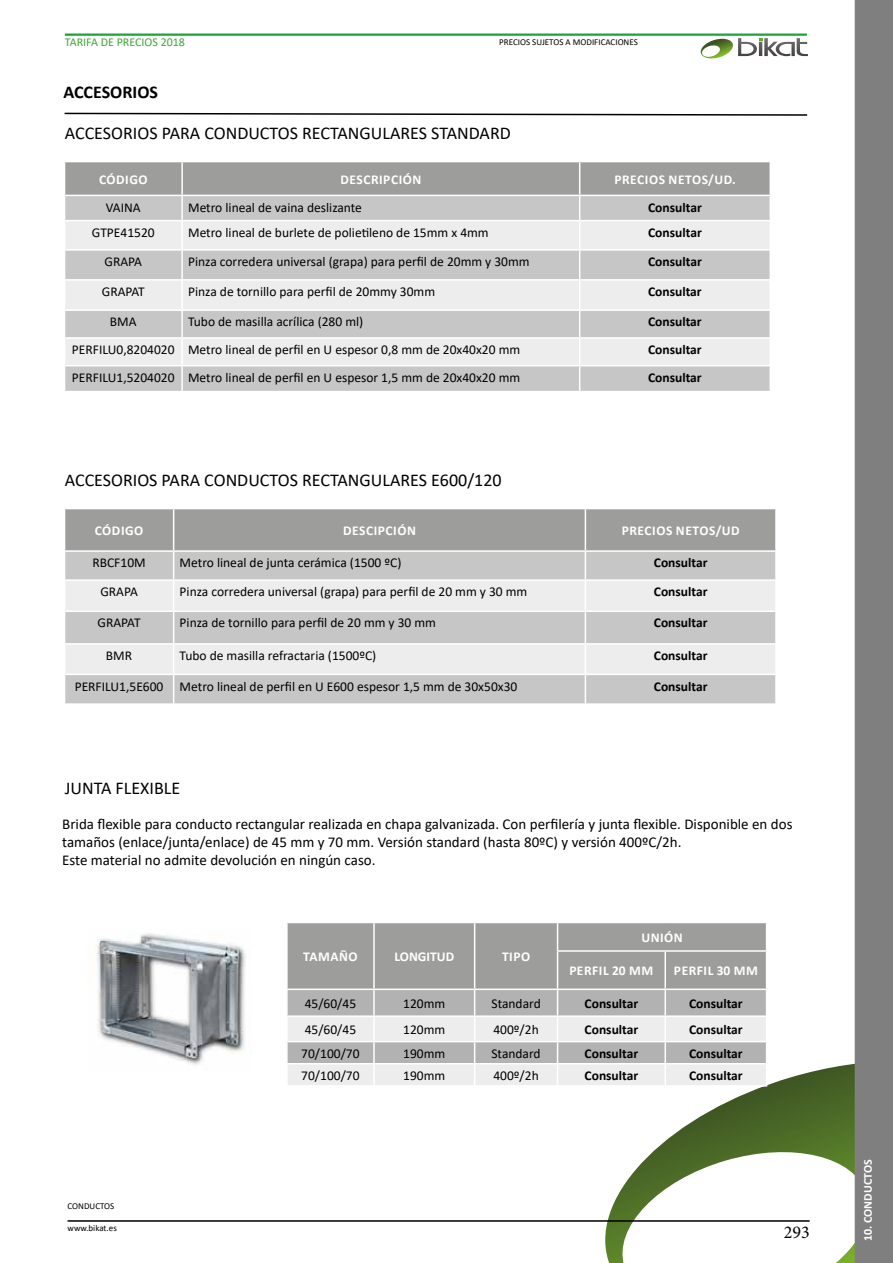
<style>
.page{position:relative;width:893px;height:1263px;background:#fff}
.page>*{position:absolute;margin:0;border:0;box-sizing:border-box;transform-origin:0 0}
.t1{font:18px "Calibri";color:#000}
.t2{font:700 18px "Calibri";color:#000}
.t3{font:18px "Minion Pro";color:#000}
.t4{font:15px/18px "Calibri";color:#000}
.t5{font:13.5px "Calibri";color:#000}
.t6{font:700 13.5px "Calibri";color:#000}
.t7{font:700 13.5px "Calibri";letter-spacing:.04em;color:#fff}
.t8{font:700 13.5px "Calibri";color:#fff}
.t9{font:12px "Calibri";color:#3fa535}
.t10{font:700 12px "Calibri";color:#fff}
.t11{font:9px "Calibri";color:#000}
</style>
<div class="page">
<svg style="left:605px;top:1061px;width:250px;height:202px"></svg>
<hr style="left:65px;top:34px;width:742px;height:2px;background:#1da238">
<svg style="left:700px;top:38px;width:108px;height:21px"></svg>
<hr style="left:68px;top:1220px;width:742px;height:2px;background:#000">
<div style="left:855px;top:0;width:38px;height:1263px;background:#7f7f7f"></div>
<svg style="left:64px;top:162px;width:706px;height:229px;background:#d1d1d1"></svg>
<hr style="left:769px;top:366px;width:2px;height:25px;background:#fff">
<div style="left:65px;top:675px;width:710px;height:28px;background:#c6c6c6"></div>
<svg style="left:65px;top:612px;width:710px;height:62px;background:#d9d9d9"></svg>
<svg style="left:64px;top:509px;width:712px;height:101px;background:#c2c2c2"></svg>
<hr style="left:775px;top:581px;width:2px;height:29px;background:#fff">
<hr style="left:173px;top:612px;width:1px;height:31px;background:#fff">
<hr style="left:585px;top:612px;width:1px;height:31px;background:#fff">
<hr style="left:64px;top:643px;width:110px;height:2px;background:#fff">
<hr style="left:174px;top:643px;width:411px;height:2px;background:#fff">
<hr style="left:585px;top:643px;width:192px;height:2px;background:#fff">
<svg style="left:173px;top:645px;width:1px;height:58px"></svg>
<svg style="left:585px;top:645px;width:1px;height:58px"></svg>
<svg style="left:287px;top:922px;width:480px;height:163px;background:#bebebe"></svg>
<hr style="left:558px;top:1085px;width:107px;height:1px;background:#fff">
<hr style="left:665px;top:1085px;width:102px;height:1px;background:#fff">
<img style="left:96px;top:933px;width:150px;height:132px">
<svg style="left:64px;top:112px;width:744px;height:4px"></svg>
<p class="t9" style="left:65px;top:34px;width:122px">TARIFA DE PRECIOS 2018</p>
<p class="t11" style="left:499px;top:36px;width:140px">PRECIOS SUJETOS A MODIFICACIONES</p>
<h1 class="t2" style="left:63px;top:80px;width:96px">ACCESORIOS</h1>
<h1 class="t1" style="left:65px;top:120px;width:447px">ACCESORIOS PARA CONDUCTOS RECTANGULARES STANDARD</h1>
<p class="t7" style="left:99px;top:170px;width:50px">CÓDIGO</p>
<p class="t7" style="left:340px;top:170px;width:82px">DESCRIPCIÓN</p>
<p class="t7" style="left:614px;top:170px;width:123px">PRECIOS NETOS/UD.</p>
<p class="t5" style="left:106px;top:198px;width:36px">VAINA</p>
<p class="t5" style="left:188px;top:198px;width:175px">Metro lineal de vaina deslizante</p>
<p class="t6" style="left:648px;top:197px;width:55px">Consultar</p>
<p class="t5" style="left:92px;top:223px;width:64px">GTPE41520</p>
<p class="t5" style="left:188px;top:223px;width:302px">Metro lineal de burlete de polietileno de 15mm x 4mm</p>
<p class="t6" style="left:648px;top:223px;width:55px">Consultar</p>
<p class="t5" style="left:105px;top:252px;width:39px">GRAPA</p>
<p class="t5" style="left:188px;top:252px;width:343px">Pinza corredera universal (grapa) para perfil de 20mm y 30mm</p>
<p class="t6" style="left:648px;top:252px;width:55px">Consultar</p>
<p class="t5" style="left:102px;top:282px;width:44px">GRAPAT</p>
<p class="t5" style="left:188px;top:282px;width:249px">Pinza de tornillo para perfil de 20mmy 30mm</p>
<p class="t6" style="left:648px;top:282px;width:55px">Consultar</p>
<p class="t5" style="left:110px;top:312px;width:28px">BMA</p>
<p class="t5" style="left:188px;top:312px;width:177px">Tubo de masilla acrílica (280 ml)</p>
<p class="t6" style="left:648px;top:312px;width:55px">Consultar</p>
<p class="t5" style="left:72px;top:340px;width:450px">PERFILU0,8204020 Metro lineal de perfil en U espesor 0,8 mm de 20x40x20 mm</p>
<p class="t6" style="left:648px;top:340px;width:55px">Consultar</p>
<p class="t5" style="left:72px;top:368px;width:450px">PERFILU1,5204020 Metro lineal de perfil en U espesor 1,5 mm de 20x40x20 mm</p>
<p class="t6" style="left:648px;top:368px;width:55px">Consultar</p>
<h1 class="t1" style="left:65px;top:467px;width:438px">ACCESORIOS PARA CONDUCTOS RECTANGULARES E600/120</h1>
<p class="t7" style="left:95px;top:521px;width:50px">CÓDIGO</p>
<p class="t7" style="left:343px;top:521px;width:74px">DESCIPCIÓN</p>
<p class="t7" style="left:622px;top:521px;width:119px">PRECIOS NETOS/UD</p>
<p class="t5" style="left:92px;top:553px;width:55px">RBCF10M</p>
<p class="t5" style="left:180px;top:553px;width:223px">Metro lineal de junta cerámica (1500 ºC)</p>
<p class="t6" style="left:654px;top:553px;width:55px">Consultar</p>
<p class="t5" style="left:100px;top:582px;width:39px">GRAPA</p>
<p class="t5" style="left:180px;top:582px;width:349px">Pinza corredera universal (grapa) para perfil de 20 mm y 30 mm</p>
<p class="t6" style="left:654px;top:582px;width:55px">Consultar</p>
<p class="t5" style="left:98px;top:613px;width:44px">GRAPAT</p>
<p class="t5" style="left:180px;top:613px;width:258px">Pinza de tornillo para perfil de 20 mm y 30 mm</p>
<p class="t6" style="left:654px;top:613px;width:55px">Consultar</p>
<p class="t5" style="left:106px;top:646px;width:28px">BMR</p>
<p class="t5" style="left:180px;top:646px;width:198px">Tubo de masilla refractaria (1500ºC)</p>
<p class="t6" style="left:654px;top:646px;width:55px">Consultar</p>
<p class="t5" style="left:75px;top:677px;width:444px">PERFILU1,5E600 Metro lineal de perfil en U E600 espesor 1,5 mm de 30x50x30</p>
<p class="t6" style="left:654px;top:676px;width:55px">Consultar</p>
<h1 class="t1" style="left:65px;top:776px;width:117px">JUNTA FLEXIBLE</h1>
<p class="t4" style="left:62px;top:814px;width:732px">Brida flexible para conducto rectangular realizada en chapa galvanizada. Con perfilería y junta flexible. Disponible en dos tamaños (enlace/junta/enlace) de 45 mm y 70 mm. Versión standard (hasta 80ºC) y versión 400ºC/2h.<br>Este material no admite devolución en ningún caso.</p>
<p class="t7" style="left:303px;top:947px;width:56px">TAMAÑO</p>
<p class="t8" style="left:394px;top:947px;width:61px">LONGITUD</p>
<p class="t7" style="left:502px;top:947px;width:30px">TIPO</p>
<p class="t7" style="left:641px;top:928px;width:43px">UNIÓN</p>
<p class="t7" style="left:569px;top:961px;width:85px">PERFIL 20 MM</p>
<p class="t7" style="left:674px;top:961px;width:85px">PERFIL 30 MM</p>
<p class="t11" style="left:68px;top:1200px;width:48px">CONDUCTOS</p>
<p class="t11" style="left:68px;top:1221px;width:51px">www.bikat.es</p>
<p class="t5" style="left:305px;top:994px;width:53px">45/60/45</p>
<p class="t5" style="left:403px;top:994px;width:44px">120mm</p>
<p class="t5" style="left:491px;top:994px;width:51px">Standard</p>
<p class="t6" style="left:585px;top:994px;width:55px">Consultar</p>
<p class="t6" style="left:689px;top:994px;width:55px">Consultar</p>
<p class="t5" style="left:305px;top:1020px;width:53px">45/60/45</p>
<p class="t5" style="left:403px;top:1020px;width:44px">120mm</p>
<p class="t5" style="left:493px;top:1020px;width:47px">400º/2h</p>
<p class="t6" style="left:585px;top:1020px;width:55px">Consultar</p>
<p class="t6" style="left:689px;top:1020px;width:55px">Consultar</p>
<p class="t5" style="left:301px;top:1044px;width:60px">70/100/70</p>
<p class="t5" style="left:403px;top:1044px;width:44px">190mm</p>
<p class="t5" style="left:491px;top:1044px;width:51px">Standard</p>
<p class="t6" style="left:585px;top:1044px;width:55px">Consultar</p>
<p class="t6" style="left:689px;top:1044px;width:55px">Consultar</p>
<p class="t5" style="left:301px;top:1066px;width:60px">70/100/70</p>
<p class="t5" style="left:403px;top:1066px;width:44px">190mm</p>
<p class="t5" style="left:493px;top:1066px;width:47px">400º/2h</p>
<p class="t6" style="left:585px;top:1066px;width:55px">Consultar</p>
<p class="t6" style="left:689px;top:1066px;width:55px">Consultar</p>
<h1 class="t3" style="left:784px;top:1220px;width:27px">293</h1>
<p class="t10" style="left:859px;top:1241px;width:83px;rotate:-90deg">10. CONDUCTOS</p>
</div>
